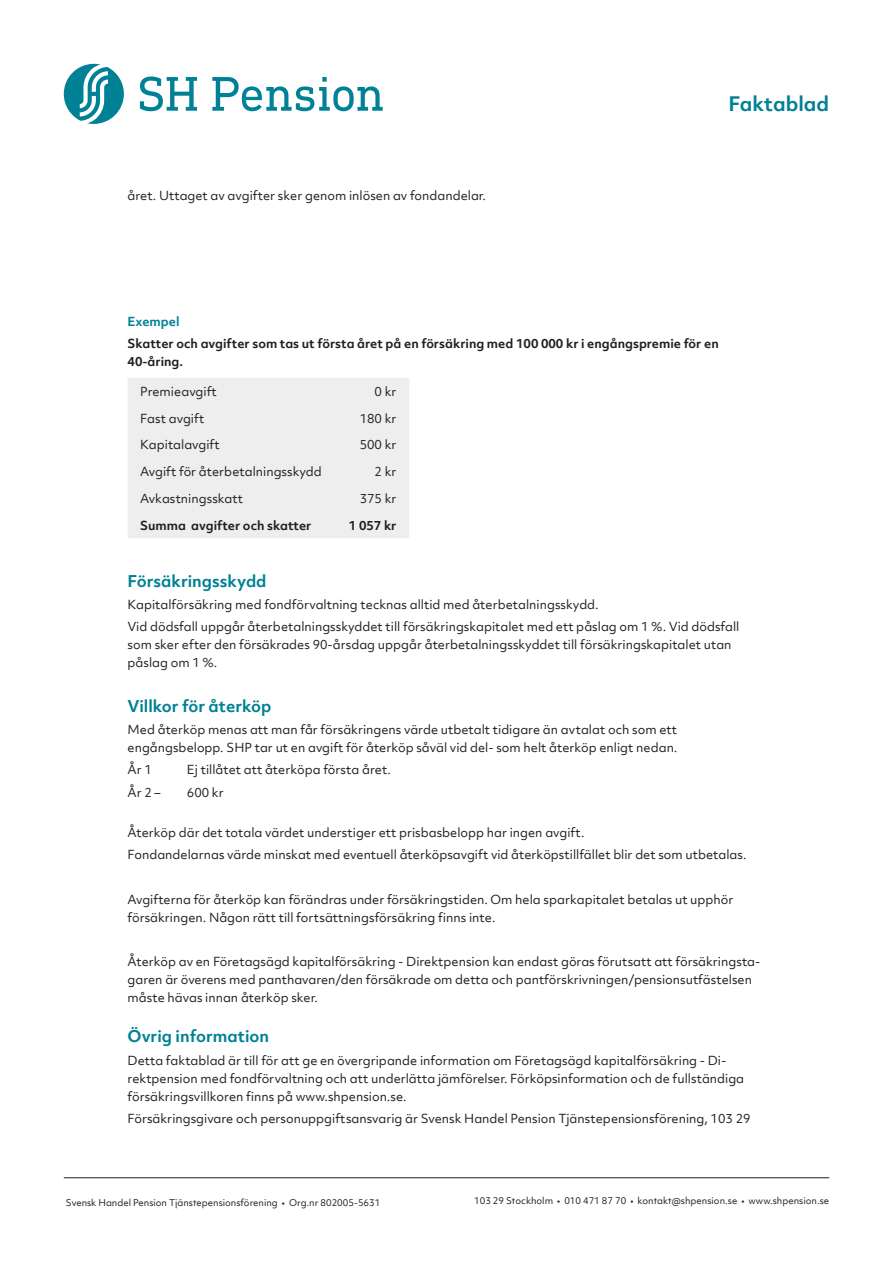
<style>
.page{position:relative;width:893px;height:1263px;background:#fff}
.page>*{position:absolute;margin:0;border:0;box-sizing:border-box;transform-origin:0 0}
.t1{font:700 19.2px "Objektiv Mk 2";color:#008195}
.Brödtext_8_12_pkt_vä{font:700 15.6px "Objektiv Mk 2";color:#008195}
.Brödtext_8_12_pkt_vä-2{font:12px/18px "Objektiv Mk 2";color:#231f20}
.Brödtext_8_12_pkt_vä-3{font:700 12px/18px "Objektiv Mk 2";color:#231f20}
.Brödtext_8_12_pkt_vä-4{font:700 12px "Objektiv Mk 2";color:#008195}
.t2{font:9px "Objektiv Mk 1";color:#231f20}
</style>
<div class="page">
<svg style="left:140px;top:76px;width:57px;height:35px"></svg>
<svg style="left:212px;top:77px;width:171px;height:34px"></svg>
<svg style="left:64px;top:64px;width:60px;height:60px"></svg>
<hr style="left:64px;top:1177px;width:765px;height:1px;background:#231f20">
<div style="left:128px;top:378px;width:281px;height:160px;background:#eeeeef"></div>
<p class="Brödtext_8_12_pkt_vä-2" style="left:128px;top:186px;width:360px">året. Uttaget av avgifter sker genom inlösen av fondandelar.</p>
<h1 class="t1" style="left:729px;top:90px;width:102px">Faktablad</h1>
<p class="Brödtext_8_12_pkt_vä-4" style="left:128px;top:313px;width:53px">Exempel</p>
<p class="Brödtext_8_12_pkt_vä-3" style="left:128px;top:334px;width:593px">Skatter och avgifter som tas ut första året på en försäkring med 100 000 kr i engångspremie för en<br>40-åring.</p>
<p class="Brödtext_8_12_pkt_vä-2" style="left:140px;top:382px;width:78px">Premieavgift</p>
<p class="Brödtext_8_12_pkt_vä-2" style="left:375px;top:382px;width:23px">0 kr</p>
<p class="Brödtext_8_12_pkt_vä-2" style="left:140px;top:409px;width:65px">Fast avgift</p>
<p class="Brödtext_8_12_pkt_vä-2" style="left:360px;top:409px;width:38px">180 kr</p>
<p class="Brödtext_8_12_pkt_vä-2" style="left:140px;top:436px;width:81px">Kapitalavgift</p>
<p class="Brödtext_8_12_pkt_vä-2" style="left:360px;top:436px;width:38px">500 kr</p>
<p class="Brödtext_8_12_pkt_vä-2" style="left:140px;top:462px;width:183px">Avgift för återbetalningsskydd</p>
<p class="Brödtext_8_12_pkt_vä-2" style="left:375px;top:462px;width:23px">2 kr</p>
<p class="Brödtext_8_12_pkt_vä-2" style="left:140px;top:489px;width:104px">Avkastningsskatt</p>
<p class="Brödtext_8_12_pkt_vä-2" style="left:360px;top:489px;width:38px">375 kr</p>
<p class="Brödtext_8_12_pkt_vä-3" style="left:140px;top:516px;width:173px">Summa avgifter och skatter</p>
<p class="Brödtext_8_12_pkt_vä-3" style="left:349px;top:516px;width:49px">1 057 kr</p>
<p class="Brödtext_8_12_pkt_vä" style="left:128px;top:570px;width:140px">Försäkringsskydd</p>
<p class="Brödtext_8_12_pkt_vä-2" style="left:128px;top:595px;width:473px">Kapitalförsäkring med fondförvaltning tecknas alltid med återbetalningsskydd.</p>
<p class="Brödtext_8_12_pkt_vä-2" style="left:128px;top:618px;width:613px">Vid dödsfall uppgår återbetalningsskyddet till försäkringskapitalet med ett påslag om 1 %. Vid dödsfall som sker efter den försäkrades 90-årsdag uppgår återbetalningsskyddet till försäkringskapitalet utan påslag om 1 %.</p>
<p class="Brödtext_8_12_pkt_vä" style="left:128px;top:695px;width:145px">Villkor för återköp</p>
<p class="Brödtext_8_12_pkt_vä-2" style="left:128px;top:720px;width:551px">Med återköp menas att man får försäkringens värde utbetalt tidigare än avtalat och som ett engångsbelopp. SHP tar ut en avgift för återköp såväl vid del- som helt återköp enligt nedan.</p>
<p class="Brödtext_8_12_pkt_vä-2" style="left:128px;top:761px;width:26px">År 1</p>
<p class="Brödtext_8_12_pkt_vä-2" style="left:187px;top:761px;width:205px">Ej tillåtet att återköpa första året.</p>
<p class="Brödtext_8_12_pkt_vä-2" style="left:128px;top:783px;width:35px">År 2 –</p>
<p class="Brödtext_8_12_pkt_vä-2" style="left:187px;top:783px;width:38px">600 kr</p>
<p class="Brödtext_8_12_pkt_vä-2" style="left:128px;top:823px;width:458px">Återköp där det totala värdet understiger ett prisbasbelopp har ingen avgift.</p>
<p class="Brödtext_8_12_pkt_vä-2" style="left:128px;top:845px;width:620px">Fondandelarnas värde minskat med eventuell återköpsavgift vid återköpstillfället blir det som utbetalas.</p>
<p class="Brödtext_8_12_pkt_vä-2" style="left:128px;top:890px;width:607px">Avgifterna för återköp kan förändras under försäkringstiden. Om hela sparkapitalet betalas ut upphör försäkringen. Någon rätt till fortsättningsförsäkring finns inte.</p>
<p class="Brödtext_8_12_pkt_vä-2" style="left:128px;top:952px;width:634px">Återköp av en Företagsägd kapitalförsäkring - Direktpension kan endast göras förutsatt att försäkringsta&shy;garen är överens med panthavaren/den försäkrade om detta och pantförskrivningen/pensionsutfästelsen måste hävas innan återköp sker.</p>
<p class="Brödtext_8_12_pkt_vä" style="left:128px;top:1025px;width:143px">Övrig information</p>
<p class="Brödtext_8_12_pkt_vä-2" style="left:128px;top:1051px;width:618px">Detta faktablad är till för att ge en övergripande information om Företagsägd kapitalförsäkring - Di&shy;rektpension med fondförvaltning och att underlätta jämförelser. Förköpsinformation och de fullständiga försäkringsvillkoren finns på www.shpension.se.</p>
<p class="Brödtext_8_12_pkt_vä-2" style="left:128px;top:1109px;width:624px">Försäkringsgivare och personuppgiftsansvarig är Svensk Handel Pension Tjänstepensionsförening, 103 29</p>
<p class="t2" style="left:66px;top:1196px;width:316px">Svensk Handel Pension Tjänstepensionsförening • Org.nr 802005-5631</p>
<p class="t2" style="left:474px;top:1195px;width:356px">103 29 Stockholm • 010 471 87 70 • kontakt@shpension.se • www.shpension.se</p>
</div>
